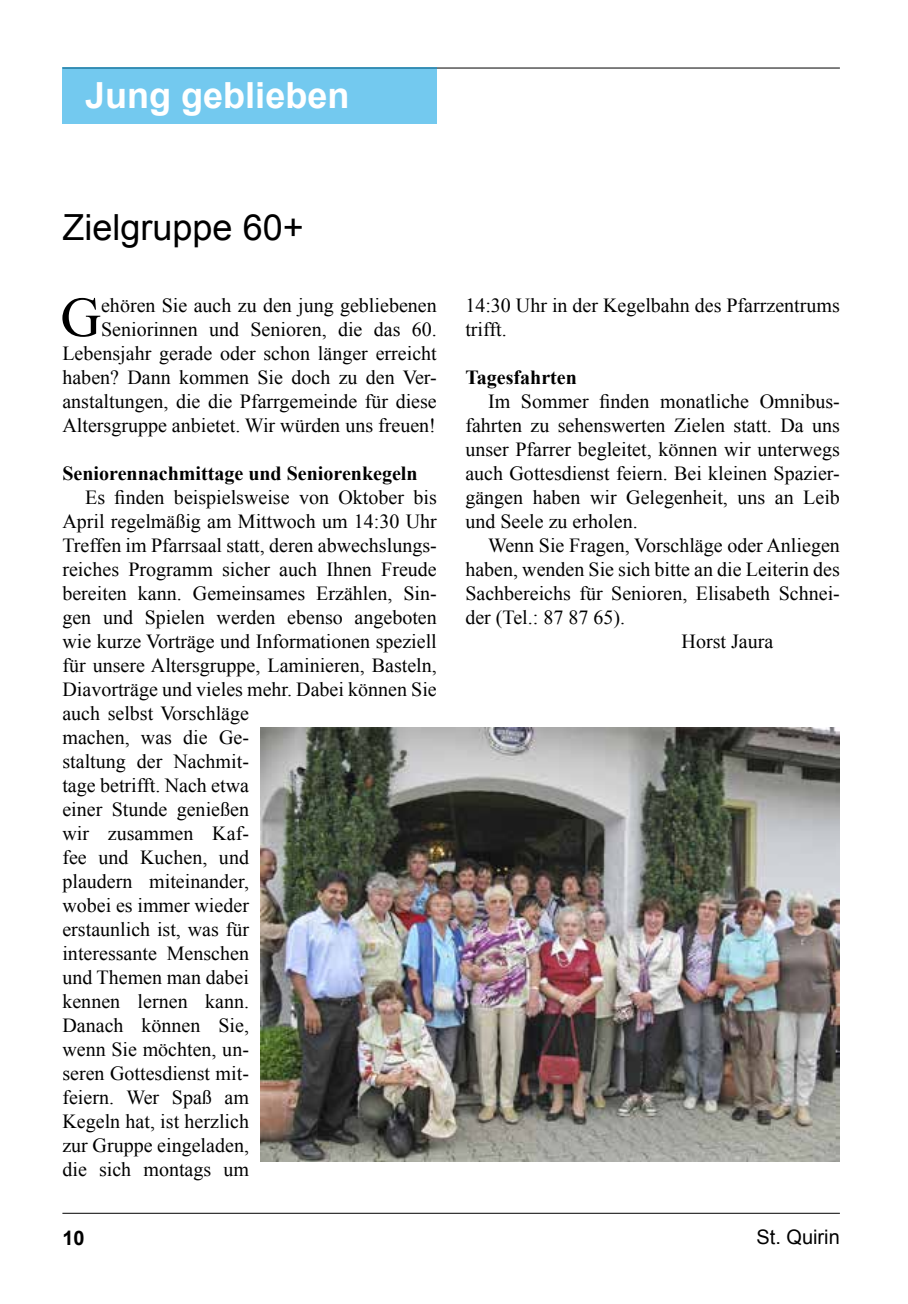
<style>
.page{position:relative;width:908px;height:1304px;background:#fff}
.page>*{position:absolute;margin:0;border:0;box-sizing:border-box;transform-origin:0 0}
.t1{font:56.2px "Times New Roman";color:#000}
.t2{font:700 36px "Arial";color:#fff}
.t3{font:36px "Arial";color:#000}
.t4{font:20px/24px "Times New Roman";color:#000}
.t5{font:700 20px "Times New Roman";color:#000}
.t6{font:20px "Arial";color:#000}
.t7{font:700 20px "Arial";color:#000}
</style>
<div class="page">
<hr style="left:62px;top:68px;width:777px;height:1px;background:#000">
<hr style="left:62px;top:1213px;width:777px;height:1px;background:#000">
<div style="left:62px;top:68px;width:374px;height:56px;background:#73c9ef"></div>
<img style="left:260px;top:727px;width:579px;height:434px">
<h2 class="t2" style="left:85px;top:72px;width:266px">Jung geblieben</h2>
<h2 class="t3" style="left:62px;top:204px;width:243px">Zielgruppe 60+</h2>
<h1 class="t1" style="left:60px;top:279px;width:42px">G</h1>
<p class="t4" style="left:62px;top:293px;width:376px;text-align:right">ehören Sie auch zu den jung gebliebenen Seniorinnen und Senioren, die das 60.<br>Lebensjahr gerade oder schon länger erreicht haben? Dann kommen Sie doch zu den Ver&shy;anstaltungen, die die Pfarrgemeinde für diese Altersgruppe anbietet. Wir würden uns freuen!</p>
<p class="t5" style="left:62px;top:459px;width:356px">Seniorennachmittage und Seniorenkegeln</p>
<p class="t4" style="left:62px;top:485px;width:376px;text-indent:23px">Es finden beispielsweise von Oktober bis<br>April regelmäßig am Mittwoch um 14:30 Uhr<br>Treffen im Pfarrsaal statt, deren abwechslungs&shy;reiches Programm sicher auch Ihnen Freude bereiten kann. Gemeinsames Erzählen, Sin&shy;gen und Spielen werden ebenso angeboten wie kurze Vorträge und Informationen speziell für unsere Altersgruppe, Laminieren, Basteln,<br>Diavorträge und vieles mehr. Dabei können Sie auch selbst Vorschläge<br>machen, was die Ge-<br>staltung der Nachmit-<br>tage betrifft. Nach etwa<br>einer Stunde genießen<br>wir zusammen Kaf-<br>fee und Kuchen, und<br>plaudern miteinander,<br>wobei es immer wieder<br>erstaunlich ist, was für<br>interessante Menschen<br>und Themen man dabei<br>kennen lernen kann.<br>Danach können Sie,<br>wenn Sie möchten, un-<br>seren Gottesdienst mit-<br>feiern. Wer Spaß am<br>Kegeln hat, ist herzlich<br>zur Gruppe eingeladen,<br>die sich montags um</p>
<p class="t4" style="left:465px;top:293px;width:376px">14:30 Uhr in der Kegelbahn des Pfarrzentrums trifft.</p>
<p class="t5" style="left:465px;top:363px;width:113px">Tagesfahrten</p>
<p class="t4" style="left:465px;top:389px;width:376px;text-align:justify;text-indent:23px">Im Sommer finden monatliche Omnibus&shy;fahrten zu sehenswerten Zielen statt. Da uns unser Pfarrer begleitet, können wir unterwegs auch Gottesdienst feiern. Bei kleinen Spazier&shy;gängen haben wir Gelegenheit, uns an Leib und Seele zu erholen.</p>
<p class="t4" style="left:488px;top:533px;width:353px">Wenn Sie Fragen, Vorschläge oder Anliegen</p>
<p class="t4" style="left:465px;top:557px;width:376px">haben, wenden Sie sich bitte an die Leiterin des</p>
<p class="t4" style="left:465px;top:581px;width:376px">Sachbereichs für Senioren, Elisabeth Schnei-</p>
<p class="t4" style="left:465px;top:605px;width:161px">der (Tel.: 87 87 65).</p>
<p class="t4" style="left:681px;top:629px;width:93px">Horst Jaura</p>
<p class="t7" style="left:62px;top:1224px;width:24px">10</p>
<p class="t6" style="left:756px;top:1224px;width:85px">St. Quirin</p>
</div>
